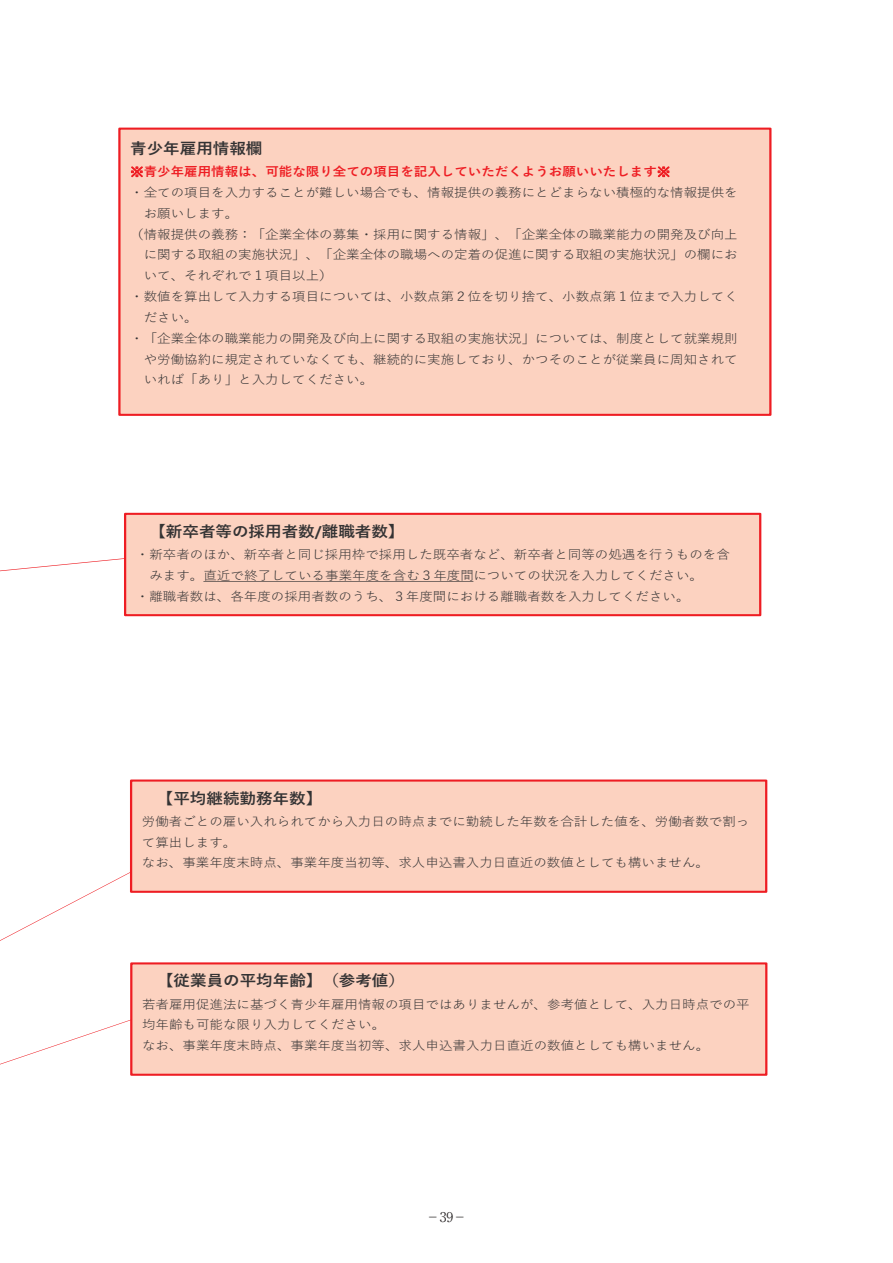
<style>
.page{position:relative;width:893px;height:1263px;background:#fff}
.page>*{position:absolute;margin:0;border:0;box-sizing:border-box;transform-origin:0 0}
.t1{font:700 15.3px "Yu Gothic";color:#343334;scale:1.09 1}
.t2{font:300 13.5px "Ryumin Pro";color:#231f20}
.t3{font:12.45px/20.9px "Yu Gothic";color:#343334;scale:1.09 1}
.t4{font:700 12.45px "Yu Gothic";color:#ee1d23;scale:1.09 1}
.s1{font-family:"MS Gothic";font-weight:400}
.s2{font-family:"Calibri"}
</style>
<div class="page">
<svg style="left:0;top:558px;width:124px;height:13px"></svg>
<svg style="left:0;top:872px;width:130px;height:69px"></svg>
<svg style="left:0;top:1020px;width:130px;height:44px"></svg>
<div style="left:119px;top:129px;width:651px;height:286px;background:#fcd2c0"></div>
<div style="left:118px;top:128px;width:653px;height:288px;border:2px solid #ee1d23"></div>
<svg style="left:131px;top:166px;width:12px;height:11px"></svg>
<svg style="left:658px;top:166px;width:12px;height:11px"></svg>
<div style="left:125px;top:514px;width:635px;height:101px;background:#fcd2c0"></div>
<div style="left:124px;top:513px;width:637px;height:103px;border:2px solid #ee1d23"></div>
<svg style="left:203px;top:581px;width:270px;height:1px"></svg>
<div style="left:131px;top:780px;width:635px;height:112px;background:#fcd2c0"></div>
<div style="left:130px;top:779px;width:637px;height:114px;border:2px solid #ee1d23"></div>
<div style="left:131px;top:963px;width:635px;height:112px;background:#fcd2c0"></div>
<div style="left:130px;top:962px;width:637px;height:114px;border:2px solid #ee1d23"></div>
<p class="t1" style="left:130px;top:140px;width:123px">青少年雇用情報欄</p>
<p class="t4" style="left:130px;top:165px;width:497px"><span class="s1">※</span>青少年雇用情報は、可能な限り全ての項目を記入していただくようお願いいたします<span class="s1">※</span></p>
<p class="t3" style="left:130px;top:180px;width:559px">・全ての項目を入力することが難しい場合でも、情報提供の義務にとどまらない積極的な情報提供を</p>
<p class="t3" style="left:144px;top:201px;width:88px">お願いします。</p>
<p class="t3" style="left:130px;top:222px;width:559px">（情報提供の義務：「企業全体の募集・採用に関する情報」、「企業全体の職業能力の開発及び向上</p>
<p class="t3" style="left:144px;top:243px;width:546px">に関する取組の実施状況」、「企業全体の職場への定着の促進に関する取組の実施状況」の欄にお</p>
<p class="t3" style="left:144px;top:264px;width:175px">いて、それぞれで１項目以上）</p>
<p class="t3" style="left:130px;top:284px;width:559px">・数値を算出して入力する項目については、小数点第２位を切り捨て、小数点第１位まで入力してく</p>
<p class="t3" style="left:144px;top:305px;width:51px">ださい。</p>
<p class="t3" style="left:130px;top:326px;width:559px">・「企業全体の職業能力の開発及び向上に関する取組の実施状況」については、制度として就業規則</p>
<p class="t3" style="left:144px;top:347px;width:546px">や労働協約に規定されていなくても、継続的に実施しており、かつそのことが従業員に周知されて</p>
<p class="t3" style="left:144px;top:368px;width:212px">いれば「あり」と入力してください。</p>
<p class="t1" style="left:149px;top:523px;width:235px">【新卒者等の採用者数<span class="s2">/</span>離職者数】</p>
<p class="t3" style="left:136px;top:542px;width:546px">・新卒者のほか、新卒者と同じ採用枠で採用した既卒者など、新卒者と同等の処遇を行うものを含</p>
<p class="t3" style="left:149px;top:563px;width:509px">みます。直近で終了している事業年度を含む３年度間についての状況を入力してください。</p>
<p class="t3" style="left:136px;top:584px;width:509px">・離職者数は、各年度の採用者数のうち、３年度間における離職者数を入力してください。</p>
<p class="t1" style="left:157px;top:789px;width:153px">【平均継続勤務年数】</p>
<p class="t3" style="left:142px;top:809px;width:559px">労働者ごとの雇い入れられてから入力日の時点までに勤続した年数を合計した値を、労働者数で割って算出します。<br>なお、事業年度末時点、事業年度当初等、求人申込書入力日直近の数値としても構いません。</p>
<p class="t1" style="left:157px;top:972px;width:229px">【従業員の平均年齢】（参考値）</p>
<p class="t3" style="left:142px;top:992px;width:559px">若者雇用促進法に基づく青少年雇用情報の項目ではありませんが、参考値として、入力日時点での平均年齢も可能な限り入力してください。<br>なお、事業年度末時点、事業年度当初等、求人申込書入力日直近の数値としても構いません。</p>
<p class="t2" style="left:426px;top:1206px;width:42px">－39－</p>
</div>
